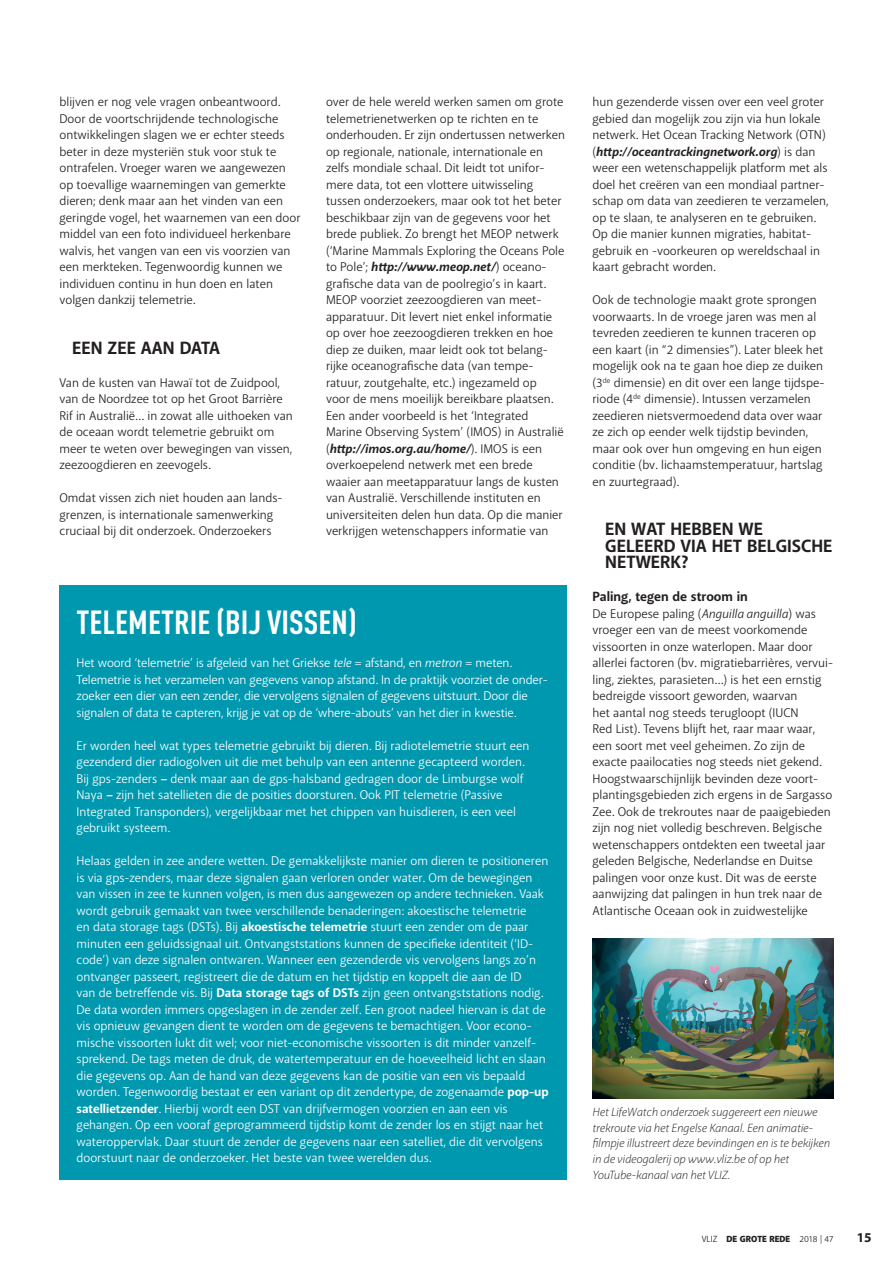
<style>
.page{position:relative;width:893px;height:1263px;background:#fff}
.page>*{position:absolute;margin:0;border:0;box-sizing:border-box;transform-origin:0 0}
.t1{font:700 33px "DIN Cond";color:#fff}
.t2{font:700 18px/16.5px "Akagi Pro";color:#231f20}
.t3{font:700 13.5px "Akagi Pro";color:#231f20}
.t4{font:700 13.5px "Myriad Pro";color:#231f20}
.t5{font:12.75px/16.5px "Akagi Pro";color:#231f20}
.t6{font:12.75px/16.5px "Akagi Pro";color:#fff}
.t7{font:italic 300 12px/15.8px "Akagi Pro";letter-spacing:-.005em;color:#231f20}
.t8{font:9px "Akagi Pro";color:#231f20}
.s1{font-weight:700;font-style:italic}
.s2{font-style:italic}
.s3{font-weight:700}
.s4{font-weight:900}
</style>
<div class="page">
<div style="left:60px;top:585px;width:507px;height:594px;background:#0098af"></div>
<img style="left:592px;top:939px;width:241px;height:159px">
<p class="t5" style="left:326px;top:94px;width:241px">over de hele wereld werken samen om grote telemetrienetwerken op te richten en te onderhouden. Er zijn ondertussen netwerken op regionale, nationale, internationale en zelfs mondiale schaal. Dit leidt tot unifor&shy;mere data, tot een vlottere uitwisseling tussen onderzoekers, maar ook tot het beter beschikbaar zijn van de gegevens voor het brede publiek. Zo brengt het MEOP netwerk (‘Marine Mammals Exploring the Oceans Pole to Pole’; <span class="s1">http://www.meop.net/</span>) oceano&shy;grafische data van de poolregio’s in kaart.<br>MEOP voorziet zeezoogdieren van meet&shy;apparatuur. Dit levert niet enkel informatie op over hoe zeezoogdieren trekken en hoe diep ze duiken, maar leidt ook tot belang&shy;rijke oceanografische data (van tempe&shy;ratuur, zoutgehalte, etc.) ingezameld op<br>voor de mens moeilijk bereikbare plaatsen.<br>Een ander voorbeeld is het ‘Integrated Marine Observing System’ (IMOS) in Australië (<span class="s1">http://imos.org.au/home/</span>). IMOS is een overkoepelend netwerk met een brede waaier aan meetapparatuur langs de kusten van Australië. Verschillende instituten en universiteiten delen hun data. Op die manier verkrijgen wetenschappers informatie van</p>
<p class="t5" style="left:592px;top:94px;width:238px">hun gezenderde vissen over een veel groter gebied dan mogelijk zou zijn via hun lokale netwerk. Het Ocean Tracking Network (OTN) (<span class="s1">http://oceantrackingnetwork.org</span>) is dan weer een wetenschappelijk platform met als doel het creëren van een mondiaal partner&shy;schap om data van zeedieren te verzamelen, op te slaan, te analyseren en te gebruiken.<br>Op die manier kunnen migraties, habitat&shy;gebruik en -voorkeuren op wereldschaal in kaart gebracht worden.</p>
<p class="t5" style="left:60px;top:94px;width:242px">blijven er nog vele vragen onbeantwoord.<br>Door de voortschrijdende technologische ontwikkelingen slagen we er echter steeds beter in deze mysteriën stuk voor stuk te ontrafelen. Vroeger waren we aangewezen op toevallige waarnemingen van gemerkte dieren; denk maar aan het vinden van een geringde vogel, het waarnemen van een door middel van een foto individueel herkenbare walvis, het vangen van een vis voorzien van een merkteken. Tegenwoordig kunnen we individuen continu in hun doen en laten volgen dankzij telemetrie.</p>
<h2 class="t2" style="left:72px;top:340px;width:149px">EEN ZEE AAN DATA</h2>
<p class="t5" style="left:60px;top:374px;width:235px">Van de kusten van Hawaï tot de Zuidpool, van de Noordzee tot op het Groot Barrière Rif in Australië… in zowat alle uithoeken van de oceaan wordt telemetrie gebruikt om meer te weten over bewegingen van vissen, zeezoogdieren en zeevogels.</p>
<p class="t5" style="left:60px;top:490px;width:224px">Omdat vissen zich niet houden aan lands&shy;grenzen, is internationale samenwerking cruciaal bij dit onderzoek. Onderzoekers</p>
<p class="t5" style="left:592px;top:292px;width:233px">Ook de technologie maakt grote sprongen voorwaarts. In de vroege jaren was men al tevreden zeedieren te kunnen traceren op een kaart (in “2 dimensies”). Later bleek het mogelijk ook na te gaan hoe diep ze duiken (3<sup>de</sup> dimensie) en dit over een lange tijdspe&shy;riode (4<sup>de</sup> dimensie). Intussen verzamelen zeedieren nietsvermoedend data over waar ze zich op eender welk tijdstip bevinden, maar ook over hun omgeving en hun eigen conditie (bv. lichaamstemperatuur, hartslag en zuurtegraad).</p>
<h2 class="t2" style="left:605px;top:521px;width:229px">EN WAT HEBBEN WE<br>GELEERD VIA HET BELGISCHE<br>NETWERK?</h2>
<p class="t3" style="left:592px;top:588px;width:157px">Paling, tegen de stroom in</p>
<p class="t5" style="left:592px;top:605px;width:242px">De Europese paling (<span class="s2">Anguilla anguilla</span>) was vroeger een van de meest voorkomende vissoorten in onze waterlopen. Maar door allerlei factoren (bv. migratiebarrières, vervui&shy;ling, ziektes, parasieten…) is het een ernstig bedreigde vissoort geworden, waarvan<br>het aantal nog steeds terugloopt (IUCN<br>Red List). Tevens blijft het, raar maar waar, een soort met veel geheimen. Zo zijn de exacte paailocaties nog steeds niet gekend.<br>Hoogstwaarschijnlijk bevinden deze voort&shy;plantingsgebieden zich ergens in de Sargasso Zee. Ook de trekroutes naar de paaigebieden zijn nog niet volledig beschreven. Belgische wetenschappers ontdekten een tweetal jaar geleden Belgische, Nederlandse en Duitse palingen voor onze kust. Dit was de eerste aanwijzing dat palingen in hun trek naar de Atlantische Oceaan ook in zuidwestelijke</p>
<h1 class="t1" style="left:77px;top:602px;width:282px">TELEMETRIE (BIJ VISSEN)</h1>
<p class="t6" style="left:77px;top:655px;width:473px">Het woord ‘telemetrie’ is afgeleid van het Griekse <span class="s2">tele</span> = afstand, en <span class="s2">metron</span> = meten.<br>Telemetrie is het verzamelen van gegevens vanop afstand. In de praktijk voorziet de onder&shy;zoeker een dier van een zender, die vervolgens signalen of gegevens uitstuurt. Door die signalen of data te capteren, krijg je vat op de ‘where-abouts’ van het dier in kwestie.</p>
<p class="t6" style="left:77px;top:737px;width:454px">Er worden heel wat types telemetrie gebruikt bij dieren. Bij radiotelemetrie stuurt een gezenderd dier radiogolven uit die met behulp van een antenne gecapteerd worden.<br>Bij gps-zenders <span class="s1">–</span> denk maar aan de gps-halsband gedragen door de Limburgse wolf Naya <span class="s1">–</span> zijn het satellieten die de posities doorsturen. Ook PIT telemetrie (Passive Integrated Transponders), vergelijkbaar met het chippen van huisdieren, is een veel gebruikt systeem.</p>
<p class="t6" style="left:77px;top:853px;width:474px">Helaas gelden in zee andere wetten. De gemakkelijkste manier om dieren te positioneren is via gps-zenders, maar deze signalen gaan verloren onder water. Om de bewegingen van vissen in zee te kunnen volgen, is men dus aangewezen op andere technieken. Vaak wordt gebruik gemaakt van twee verschillende benaderingen: akoestische telemetrie<br>en data storage tags (DSTs). Bij <span class="s3">akoestische telemetrie</span> stuurt een zender om de paar minuten een geluidssignaal uit. Ontvangststations kunnen de specifieke identiteit (‘ID&shy;code’) van deze signalen ontwaren. Wanneer een gezenderde vis vervolgens langs zo’n ontvanger passeert, registreert die de datum en het tijdstip en koppelt die aan de ID<br>van de betreffende vis. Bij <span class="s3">Data storage tags of DSTs</span> zijn geen ontvangststations nodig.<br>De data worden immers opgeslagen in de zender zelf. Een groot nadeel hiervan is dat de vis opnieuw gevangen dient te worden om de gegevens te bemachtigen. Voor econo&shy;mische vissoorten lukt dit wel; voor niet-economische vissoorten is dit minder vanzelf&shy;sprekend. De tags meten de druk, de watertemperatuur en de hoeveelheid licht en slaan die gegevens op. Aan de hand van deze gegevens kan de positie van een vis bepaald worden. Tegenwoordig bestaat er een variant op dit zendertype, de zogenaamde <span class="s3">pop-up satellietzender</span>. Hierbij wordt een DST van drijfvermogen voorzien en aan een vis gehangen. Op een vooraf geprogrammeerd tijdstip komt de zender los en stijgt naar het wateroppervlak. Daar stuurt de zender de gegevens naar een satelliet, die dit vervolgens doorstuurt naar de onderzoeker. Het beste van twee werelden dus.</p>
<p class="t7" style="left:592px;top:1104px;width:239px">Het LifeWatch onderzoek suggereert een nieuwe trekroute via het Engelse Kanaal. Een animatie&shy;filmpje illustreert deze bevindingen en is te bekijken in de videogalerij op www.vliz.be of op het YouTube-kanaal van het VLIZ.</p>
<p class="t8" style="left:702px;top:1233px;width:133px">VLIZ <span class="s4">DE GROTE REDE</span> 2018 | 47</p>
<p class="t4" style="left:857px;top:1229px;width:16px">15</p>
</div>
